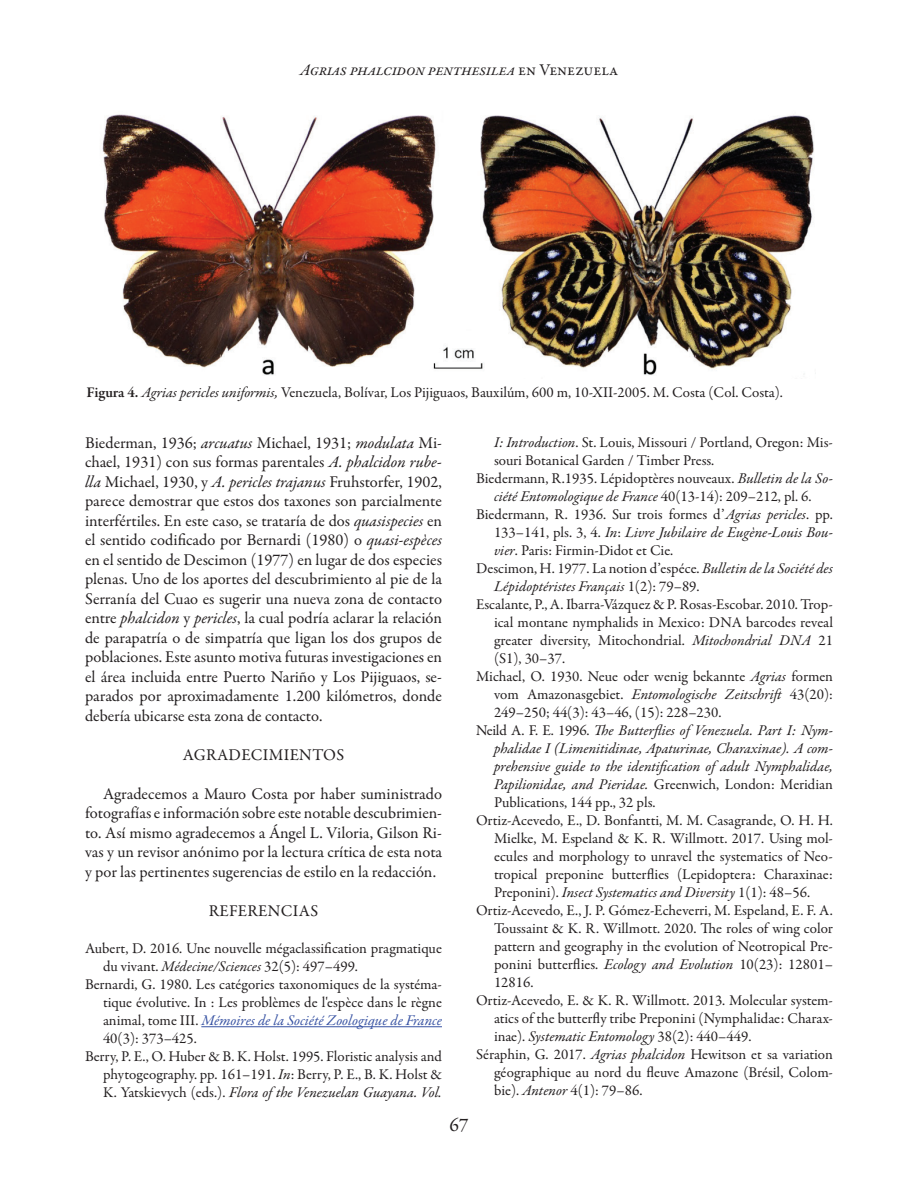
<style>
.page{position:relative;width:918px;height:1188px;background:#fff}
.page>*{position:absolute;margin:0;border:0;box-sizing:border-box;transform-origin:0 0}
.t1{font:19.5px "Garamond Premr Pro";color:#231f20}
.t2{font:16.5px/19.5px "Garamond Premr Pro";color:#231f20;text-align:justify}
.t3{font:italic 16.5px "Garamond Premr Pro";color:#231f20}
.t4{font:16.5px "Garamond Premr Pro";letter-spacing:.02em;color:#231f20}
.t5{font:15px "Garamond Premr Pro";color:#231f20}
.t6{font:italic 15px "Garamond Premr Pro";color:#231f20}
.t7{font:italic 15px "Garamond Premr Pro";color:#3853a3}
.s1{font-style:normal}
.s2{font-weight:600}
.s3{font-style:italic}
.s4{font-style:normal;color:#231f20}
</style>
<div class="page">
<hr style="left:201px;top:1026px;width:241px;height:1px;background:#3853a3">
<img style="left:102px;top:114px;width:712px;height:261px">
<p class="t3" style="left:300px;top:59px;width:320px">Agrias phalcidon penthesilea <span class="s1">en Venezuela</span></p>
<p class="t5" style="left:86px;top:384px;width:698px"><span class="s2">Figura 4.</span> <span class="s3">Agrias pericles uniformis,</span> Venezuela, Bolívar, Los Pijiguaos, Bauxilúm, 600 m, 10-XII-2005. M. Costa (Col. Costa).</p>
<p class="t2" style="left:85px;top:433px;width:358px">Biederman, 1936; <span class="s3">arcuatus</span> Michael, 1931; <span class="s3">modulata</span> Mi&shy;chael, 1931) con sus formas parentales <span class="s3">A. phalcidon rube&shy;lla</span> Michael, 1930, y <span class="s3">A. pericles trajanus</span> Fruhstorfer, 1902, parece demostrar que estos dos taxones son parcialmente interfértiles. En este caso, se trataría de dos <span class="s3">quasispecies</span> en el sentido codificado por Bernardi (1980) o <span class="s3">quasi-espèces </span>en el sentido de Descimon (1977) en lugar de dos especies plenas. Uno de los aportes del descubrimiento al pie de la Serranía del Cuao es sugerir una nueva zona de contacto entre <span class="s3">phalcidon</span> y <span class="s3">pericles</span>, la cual podría aclarar la relación de parapatría o de simpatría que ligan los dos grupos de poblaciones. Este asunto motiva futuras investigaciones en el área incluida entre Puerto Nariño y Los Pijiguaos, se&shy;parados por aproximadamente 1.200 kilómetros, donde debería ubicarse esta zona de contacto.</p>
<p class="t4" style="left:183px;top:745px;width:163px">AGRADECIMIENTOS</p>
<p class="t2" style="left:85px;top:784px;width:359px;text-indent:18px">Agradecemos a Mauro Costa por haber suministrado fotografías e información sobre este notable descubrimien&shy;to. Así mismo agradecemos a Ángel L. Viloria, Gilson Ri&shy;vas y un revisor anónimo por la lectura crítica de esta nota y por las pertinentes sugerencias de estilo en la redacción.</p>
<p class="t2" style="left:209px;top:901px;width:111px">REFERENCIAS</p>
<p class="t5" style="left:85px;top:940px;width:358px">Aubert, D. 2016. Une nouvelle mégaclassification pragmatique</p>
<p class="t5" style="left:103px;top:958px;width:257px">du vivant. <span class="s3">Médecine/Sciences</span> 32(5): 497–499.</p>
<p class="t5" style="left:85px;top:976px;width:358px">Bernardi, G. 1980. Les catégories taxonomiques de la systéma-</p>
<p class="t5" style="left:103px;top:994px;width:340px">tique évolutive. In : Les problèmes de l'espèce dans le règne</p>
<p class="t7" style="left:103px;top:1011px;width:341px"><span class="s4">animal, tome III.</span> Mémoires de la Société Zoologique de France</p>
<p class="t5" style="left:103px;top:1030px;width:95px">40(3): 373–425.</p>
<p class="t5" style="left:85px;top:1048px;width:358px">Berry, P. E., O. Huber &amp; B. K. Holst. 1995. Floristic analysis and</p>
<p class="t5" style="left:103px;top:1066px;width:340px">phytogeography. pp. 161–191. <span class="s3">In</span>: Berry, P. E., B. K. Holst &amp;</p>
<p class="t6" style="left:103px;top:1083px;width:340px"><span class="s1">K. Yatskievych (eds.).</span> Flora of the Venezuelan Guayana. Vol.</p>
<p class="t5" style="left:494px;top:433px;width:340px"><span class="s3">I: Introduction</span>. St. Louis, Missouri / Portland, Oregon: Mis-</p>
<p class="t5" style="left:494px;top:451px;width:222px">souri Botanical Garden / Timber Press.</p>
<p class="t5" style="left:476px;top:469px;width:358px">Biedermann, R.1935. Lépidoptères nouveaux. <span class="s3">Bulletin de la So-</span></p>
<p class="t6" style="left:494px;top:486px;width:319px">ciété Entomologique de France <span class="s1">40(13-14): 209–212, pl. 6.</span></p>
<p class="t5" style="left:476px;top:505px;width:358px">Biedermann, R. 1936. Sur trois formes d’<span class="s3">Agrias pericles</span>. pp.</p>
<p class="t6" style="left:494px;top:522px;width:340px"><span class="s1">133–141, pls. 3, 4.</span> In<span class="s1">:</span> Livre Jubilaire de Eugène-Louis Bou-</p>
<p class="t5" style="left:494px;top:541px;width:181px"><span class="s3">vier</span>. Paris: Firmin-Didot et Cie.</p>
<p class="t5" style="left:476px;top:559px;width:358px">Descimon, H. 1977. La notion d’espéce. <span class="s3">Bulletin de la Société des</span></p>
<p class="t6" style="left:494px;top:576px;width:207px">Lépidoptéristes Français <span class="s1">1(2): 79–89.</span></p>
<p class="t5" style="left:476px;top:595px;width:358px">Escalante, P., A. Ibarra-Vázquez &amp; P. Rosas-Escobar. 2010. Trop-</p>
<p class="t5" style="left:494px;top:613px;width:340px">ical montane nymphalids in Mexico: DNA barcodes reveal</p>
<p class="t5" style="left:494px;top:631px;width:340px">greater diversity, Mitochondrial. <span class="s3">Mitochondrial DNA</span> 21</p>
<p class="t5" style="left:494px;top:649px;width:73px">(S1), 30–37.</p>
<p class="t5" style="left:476px;top:667px;width:358px">Michael, O. 1930. Neue oder wenig bekannte <span class="s3">Agrias</span> formen</p>
<p class="t5" style="left:494px;top:685px;width:340px">vom Amazonasgebiet. <span class="s3">Entomologische Zeitschrift</span> 43(20):</p>
<p class="t5" style="left:494px;top:703px;width:229px">249–250; 44(3): 43–46, (15): 228–230.</p>
<p class="t6" style="left:476px;top:720px;width:358px"><span class="s1">Neild A. F. E. 1996.</span> The Butterflies of Venezuela. Part I: Nym-</p>
<p class="t6" style="left:494px;top:738px;width:340px">phalidae I (Limenitidinae, Apaturinae, Charaxinae). A com-</p>
<p class="t6" style="left:494px;top:756px;width:340px">prehensive guide to the identification of adult Nymphalidae,</p>
<p class="t6" style="left:494px;top:774px;width:340px">Papilionidae, and Pieridae. <span class="s1">Greenwich, London: Meridian</span></p>
<p class="t5" style="left:494px;top:793px;width:163px">Publications, 144 pp., 32 pls.</p>
<p class="t5" style="left:476px;top:811px;width:358px">Ortiz-Acevedo, E., D. Bonfantti, M. M. Casagrande, O. H. H.</p>
<p class="t5" style="left:494px;top:829px;width:340px">Mielke, M. Espeland &amp; K. R. Willmott. 2017. Using mol-</p>
<p class="t5" style="left:494px;top:847px;width:340px">ecules and morphology to unravel the systematics of Neo-</p>
<p class="t5" style="left:494px;top:865px;width:340px">tropical preponine butterflies (Lepidoptera: Charaxinae:</p>
<p class="t6" style="left:494px;top:882px;width:318px"><span class="s1">Preponini).</span> Insect Systematics and Diversity <span class="s1">1(1): 48–56.</span></p>
<p class="t5" style="left:476px;top:901px;width:358px">Ortiz-Acevedo, E., J. P. Gómez-Echeverri, M. Espeland, E. F. A.</p>
<p class="t5" style="left:494px;top:919px;width:340px">Toussaint &amp; K. R. Willmott. 2020. The roles of wing color</p>
<p class="t5" style="left:494px;top:937px;width:340px">pattern and geography in the evolution of Neotropical Pre-</p>
<p class="t5" style="left:494px;top:955px;width:340px">ponini butterflies. <span class="s3">Ecology and Evolution</span> 10(23): 12801–</p>
<p class="t5" style="left:494px;top:973px;width:41px">12816.</p>
<p class="t5" style="left:476px;top:991px;width:358px">Ortiz-Acevedo, E. &amp; K. R. Willmott. 2013. Molecular system-</p>
<p class="t5" style="left:494px;top:1009px;width:340px">atics of the butterfly tribe Preponini (Nymphalidae: Charax-</p>
<p class="t5" style="left:494px;top:1027px;width:259px">inae). <span class="s3">Systematic Entomology</span> 38(2): 440–449.</p>
<p class="t5" style="left:476px;top:1045px;width:358px">Séraphin, G. 2017. <span class="s3">Agrias phalcidon</span> Hewitson et sa variation</p>
<p class="t5" style="left:494px;top:1063px;width:340px">géographique au nord du fleuve Amazone (Brésil, Colom-</p>
<p class="t5" style="left:494px;top:1081px;width:150px">bie). <span class="s3">Antenor</span> 4(1): 79–86.</p>
<h1 class="t1" style="left:450px;top:1113px;width:20px">67</h1>
</div>
